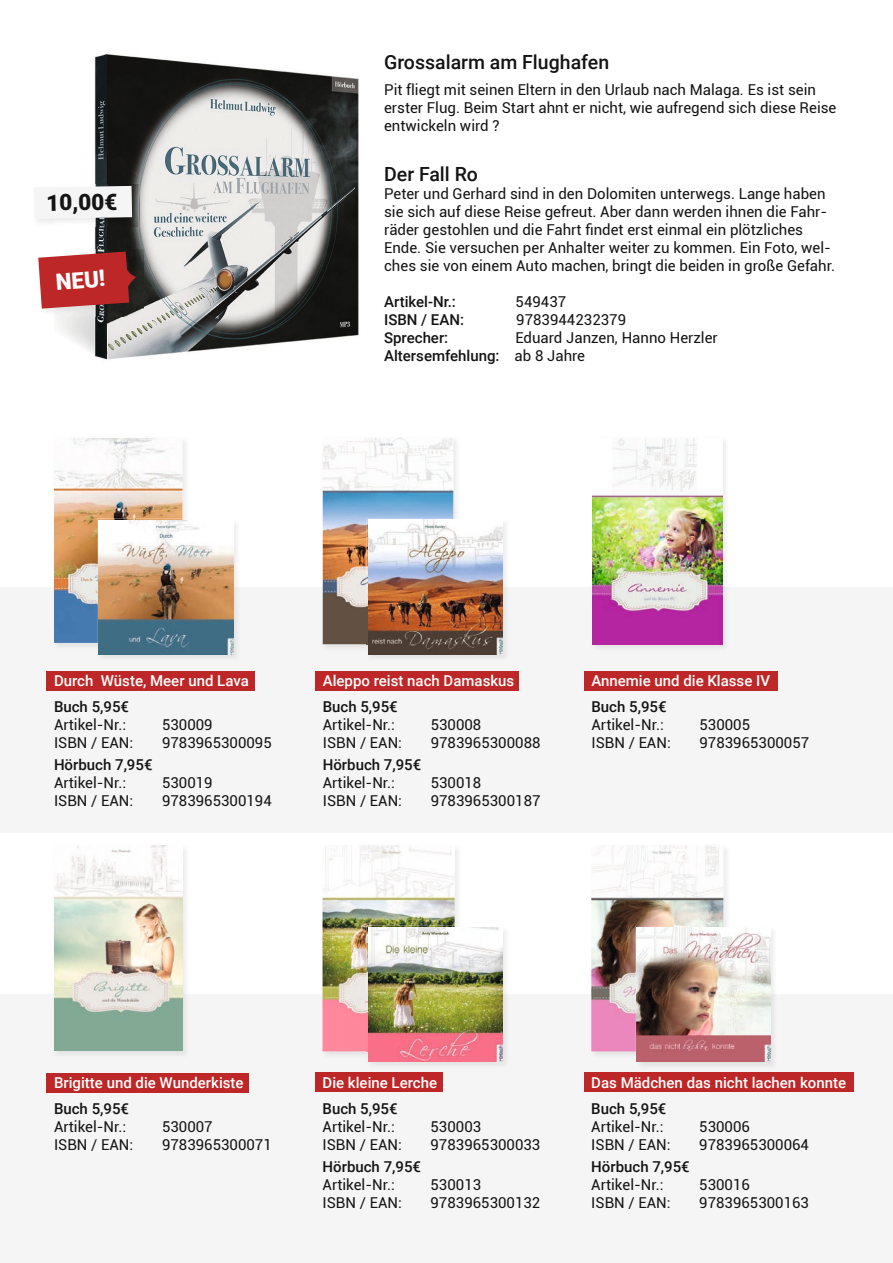
<style>
.page{position:relative;width:893px;height:1263px;background:#fff}
.page>*{position:absolute;margin:0;border:0;box-sizing:border-box;transform-origin:0 0}
.t1{font:900 22.5px "Roboto";color:#131413}
.t2{font:900 22.5px "Roboto";color:#fff}
.t3{font:500 19.5px "Roboto";color:#131413}
.t4{font:15px/18px "Roboto";color:#131413}
.t5{font:500 15px "Roboto";color:#fff}
.t6{font:500 15px "Roboto";color:#131413}
.s1{font-weight:500}
</style>
<div class="page">
<img style="left:57px;top:54px;width:302px;height:306px">
<div style="left:0;top:994px;width:893px;height:269px;background:#f5f5f5"></div>
<div style="left:0;top:587px;width:893px;height:245px;background:#f5f5f5"></div>
<img style="left:57px;top:845px;width:129px;height:209px">
<img style="left:54px;top:846px;width:128px;height:205px">
<img style="left:592px;top:441px;width:134px;height:207px">
<img style="left:592px;top:438px;width:131px;height:206px">
<img style="left:54px;top:438px;width:128px;height:205px">
<img style="left:182px;top:518px;width:55px;height:69px">
<img style="left:97px;top:587px;width:140px;height:71px">
<img style="left:97px;top:518px;width:85px;height:125px">
<img style="left:99px;top:520px;width:134px;height:134px">
<img style="left:322px;top:441px;width:135px;height:207px">
<img style="left:323px;top:438px;width:130px;height:206px">
<img style="left:453px;top:518px;width:53px;height:69px">
<img style="left:366px;top:587px;width:140px;height:71px">
<img style="left:366px;top:518px;width:87px;height:126px">
<img style="left:368px;top:520px;width:134px;height:134px">
<div style="left:47px;top:671px;width:208px;height:20px;background:#bd2728"></div>
<div style="left:47px;top:1073px;width:202px;height:20px;background:#bd2728"></div>
<div style="left:315px;top:671px;width:204px;height:20px;background:#bd2728"></div>
<div style="left:584px;top:671px;width:194px;height:20px;background:#bd2728"></div>
<img style="left:591px;top:845px;width:132px;height:206px">
<img style="left:723px;top:926px;width:51px;height:68px">
<img style="left:635px;top:994px;width:138px;height:72px">
<img style="left:635px;top:926px;width:88px;height:125px">
<img style="left:637px;top:928px;width:133px;height:134px">
<div style="left:584px;top:1072px;width:270px;height:20px;background:#bd2728"></div>
<img style="left:322px;top:849px;width:136px;height:206px">
<img style="left:323px;top:845px;width:132px;height:206px">
<img style="left:455px;top:926px;width:51px;height:68px">
<img style="left:367px;top:994px;width:139px;height:71px">
<img style="left:368px;top:927px;width:134px;height:135px">
<div style="left:315px;top:1072px;width:128px;height:20px;background:#bd2728"></div>
<img style="left:45px;top:250px;width:98px;height:66px">
<svg style="left:38px;top:252px;width:98px;height:57px;background:#b03637"></svg>
<img style="left:37px;top:184px;width:103px;height:43px">
<div style="left:37px;top:186px;width:95px;height:33px;background:#f5f5f5"></div>
<h1 class="t1" style="left:46px;top:187px;width:73px;rotate:-1deg">10,00€</h1>
<h1 class="t2" style="left:54px;top:266px;width:51px;rotate:-5deg">NEU!</h1>
<h2 class="t3" style="left:384px;top:48px;width:227px">Grossalarm am Flughafen</h2>
<p class="t4" style="left:384px;top:80px;width:454px">Pit fliegt mit seinen Eltern in den Urlaub nach Malaga. Es ist sein erster Flug. Beim Start ahnt er nicht, wie aufregend sich diese Reise entwickeln wird ?</p>
<h2 class="t3" style="left:384px;top:161px;width:95px">Der Fall Ro</h2>
<p class="t4" style="left:384px;top:184px;width:452px">Peter und Gerhard sind in den Dolomiten unterwegs. Lange haben sie sich auf diese Reise gefreut. Aber dann werden ihnen die Fahr&shy;räder gestohlen und die Fahrt findet erst einmal ein plötzliches Ende. Sie versuchen per Anhalter weiter zu kommen. Ein Foto, wel&shy;ches sie von einem Auto machen, bringt die beiden in große Gefahr.</p>
<p class="t6" style="left:384px;top:291px;width:73px">Artikel-Nr.:</p>
<p class="t4" style="left:516px;top:292px;width:52px">549437</p>
<p class="t6" style="left:384px;top:309px;width:81px">ISBN / EAN:</p>
<p class="t4" style="left:516px;top:310px;width:111px">9783944232379</p>
<p class="t6" style="left:384px;top:327px;width:66px">Sprecher:</p>
<p class="t4" style="left:384px;top:328px;width:335px;text-indent:131px">Eduard Janzen, Hanno Herzler<br><span class="s1">Altersemfehlung:</span> ab 8 Jahre</p>
<p class="t5" style="left:54px;top:670px;width:196px">Durch Wüste, Meer und Lava</p>
<p class="t6" style="left:54px;top:696px;width:77px">Buch 5,95€</p>
<p class="t4" style="left:54px;top:715px;width:74px">Artikel-Nr.:</p>
<p class="t4" style="left:162px;top:715px;width:52px">530009</p>
<p class="t4" style="left:54px;top:733px;width:81px">ISBN / EAN:</p>
<p class="t4" style="left:162px;top:733px;width:111px">9783965300095</p>
<p class="t6" style="left:54px;top:755px;width:100px">Hörbuch 7,95€</p>
<p class="t4" style="left:54px;top:773px;width:74px">Artikel-Nr.:</p>
<p class="t4" style="left:162px;top:773px;width:52px">530019</p>
<p class="t4" style="left:54px;top:791px;width:81px">ISBN / EAN:</p>
<p class="t4" style="left:162px;top:791px;width:111px">9783965300194</p>
<p class="t5" style="left:323px;top:670px;width:193px">Aleppo reist nach Damaskus</p>
<p class="t6" style="left:323px;top:696px;width:77px">Buch 5,95€</p>
<p class="t4" style="left:323px;top:715px;width:74px">Artikel-Nr.:</p>
<p class="t4" style="left:431px;top:715px;width:52px">530008</p>
<p class="t4" style="left:323px;top:733px;width:81px">ISBN / EAN:</p>
<p class="t4" style="left:431px;top:733px;width:111px">9783965300088</p>
<p class="t6" style="left:323px;top:755px;width:100px">Hörbuch 7,95€</p>
<p class="t4" style="left:323px;top:773px;width:74px">Artikel-Nr.:</p>
<p class="t4" style="left:431px;top:773px;width:52px">530018</p>
<p class="t4" style="left:323px;top:791px;width:81px">ISBN / EAN:</p>
<p class="t4" style="left:431px;top:791px;width:111px">9783965300187</p>
<p class="t5" style="left:591px;top:670px;width:180px">Annemie und die Klasse IV</p>
<p class="t6" style="left:591px;top:696px;width:77px">Buch 5,95€</p>
<p class="t4" style="left:591px;top:715px;width:74px">Artikel-Nr.:</p>
<p class="t4" style="left:699px;top:715px;width:52px">530005</p>
<p class="t4" style="left:591px;top:733px;width:81px">ISBN / EAN:</p>
<p class="t4" style="left:699px;top:733px;width:111px">9783965300057</p>
<p class="t5" style="left:54px;top:1072px;width:191px">Brigitte und die Wunderkiste</p>
<p class="t6" style="left:54px;top:1098px;width:77px">Buch 5,95€</p>
<p class="t4" style="left:54px;top:1117px;width:74px">Artikel-Nr.:</p>
<p class="t4" style="left:162px;top:1117px;width:52px">530007</p>
<p class="t4" style="left:54px;top:1135px;width:81px">ISBN / EAN:</p>
<p class="t4" style="left:162px;top:1135px;width:111px">9783965300071</p>
<p class="t5" style="left:323px;top:1072px;width:116px">Die kleine Lerche</p>
<p class="t6" style="left:323px;top:1098px;width:77px">Buch 5,95€</p>
<p class="t4" style="left:323px;top:1117px;width:74px">Artikel-Nr.:</p>
<p class="t4" style="left:431px;top:1117px;width:52px">530003</p>
<p class="t4" style="left:323px;top:1135px;width:81px">ISBN / EAN:</p>
<p class="t4" style="left:431px;top:1135px;width:111px">9783965300033</p>
<p class="t6" style="left:323px;top:1156px;width:100px">Hörbuch 7,95€</p>
<p class="t4" style="left:323px;top:1175px;width:74px">Artikel-Nr.:</p>
<p class="t4" style="left:431px;top:1175px;width:52px">530013</p>
<p class="t4" style="left:323px;top:1193px;width:81px">ISBN / EAN:</p>
<p class="t4" style="left:431px;top:1193px;width:111px">9783965300132</p>
<p class="t5" style="left:591px;top:1072px;width:256px">Das Mädchen das nicht lachen konnte</p>
<p class="t6" style="left:591px;top:1098px;width:77px">Buch 5,95€</p>
<p class="t4" style="left:591px;top:1117px;width:74px">Artikel-Nr.:</p>
<p class="t4" style="left:699px;top:1117px;width:52px">530006</p>
<p class="t4" style="left:591px;top:1135px;width:81px">ISBN / EAN:</p>
<p class="t4" style="left:699px;top:1135px;width:111px">9783965300064</p>
<p class="t6" style="left:591px;top:1156px;width:100px">Hörbuch 7,95€</p>
<p class="t4" style="left:591px;top:1175px;width:74px">Artikel-Nr.:</p>
<p class="t4" style="left:699px;top:1175px;width:52px">530016</p>
<p class="t4" style="left:591px;top:1193px;width:81px">ISBN / EAN:</p>
<p class="t4" style="left:699px;top:1193px;width:111px">9783965300163</p>
</div>
